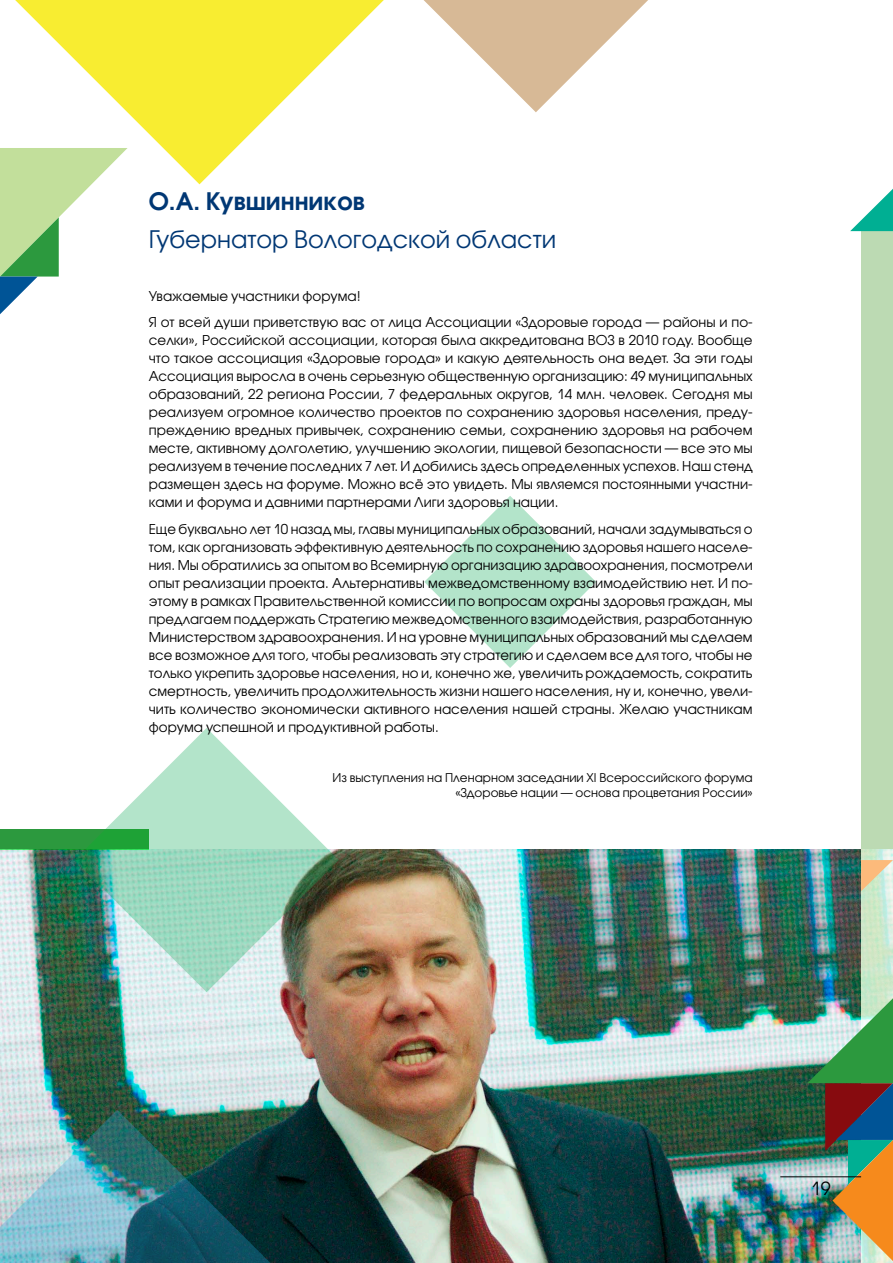
<style>
.page{position:relative;width:893px;height:1263px;background:#fff}
.page>*{position:absolute;margin:0;border:0;box-sizing:border-box;transform-origin:0 0}
.t1{font:24px "Avant Garde Gothic C";color:#003774}
.t2{font:700 24px "Avant Garde Gothic C";color:#003774}
.t3{font:18px "Avant Garde Gothic C";color:#000}
.t4{font:13.5px/18px "Avant Garde Gothic C";color:#000;text-align:justify}
.t5{font:12px/15px "Avant Garde Gothic C";color:#000;text-align:right}
</style>
<div class="page">
<img style="left:0;top:849px;width:861px;height:414px">
<svg style="left:424px;top:0;width:224px;height:112px"></svg>
<img style="left:74px;top:728px;width:265px;height:264px">
<svg style="left:424px;top:496px;width:172px;height:172px"></svg>
<img style="left:0;top:1110px;width:382px;height:153px">
<svg style="left:15px;top:0;width:369px;height:184px;fill:#f8ed31"></svg>
<svg style="left:861px;top:231px;width:32px;height:1032px;background:#bedcb7"></svg>
<svg style="left:850px;top:189px;width:43px;height:42px"></svg>
<svg style="left:861px;top:860px;width:32px;height:31px"></svg>
<img style="left:807px;top:998px;width:86px;height:263px">
<div style="left:0;top:829px;width:149px;height:20px;background:linear-gradient(to right,#319641,#1da236)"></div>
<svg style="left:0;top:148px;width:128px;height:166px"></svg>
<hr style="left:780px;top:1176px;width:81px;height:1px;background:#000">
<h1 class="t2" style="left:149px;top:187px;width:217px">О.А. Кувшинников</h1>
<h1 class="t1" style="left:149px;top:225px;width:409px">Губернатор Вологодской области</h1>
<p class="t4" style="left:149px;top:282px;width:605px;line-height:26.5px">Уважаемые участники форума!<br>Я от всей души приветствую вас от лица Ассоциации «Здоровые города — районы и по-</p>
<p class="t4" style="left:149px;top:331px;width:605px">селки», Российской ассоциации, которая была аккредитована ВОЗ в 2010 году. Вообще что такое ассоциация «Здоровые города» и какую деятельность она ведет. За эти годы Ассоциация выросла в очень серьезную общественную организацию: 49 муниципальных образований, 22 региона России, 7 федеральных округов, 14 млн. человек. Сегодня мы реализуем огромное количество проектов по сохранению здоровья населения, преду&shy;преждению вредных привычек, сохранению семьи, сохранению здоровья на рабочем месте, активному долголетию, улучшению экологии, пищевой безопасности — все это мы реализуем в течение последних 7 лет. И добились здесь определенных успехов. Наш стенд размещен здесь на форуме. Можно всё это увидеть. Мы являемся постоянными участни&shy;ками и форума и давними партнерами Лиги здоровья нации.</p>
<p class="t4" style="left:149px;top:520px;width:605px">Еще буквально лет 10 назад мы, главы муниципальных образований, начали задумываться о том, как организовать эффективную деятельность по сохранению здоровья нашего населе&shy;ния. Мы обратились за опытом во Всемирную организацию здравоохранения, посмотрели опыт реализации проекта. Альтернативы межведомственному взаимодействию нет. И по&shy;этому в рамках Правительственной комиссии по вопросам охраны здоровья граждан, мы предлагаем поддержать Стратегию межведомственного взаимодействия, разработанную Министерством здравоохранения. И на уровне муниципальных образований мы сделаем все возможное для того, чтобы реализовать эту стратегию и сделаем все для того, чтобы не только укрепить здоровье населения, но и, конечно же, увеличить рождаемость, сократить смертность, увеличить продолжительность жизни нашего населения, ну и, конечно, увели&shy;чить количество экономически активного населения нашей страны. Желаю участникам форума успешной и продуктивной работы.</p>
<p class="t5" style="left:332px;top:770px;width:422px">Из выступления на Пленарном заседании XI Всероссийского форума «Здоровье нации — основа процветания России»</p>
<h2 class="t3" style="left:811px;top:1178px;width:21px">19</h2>
</div>
